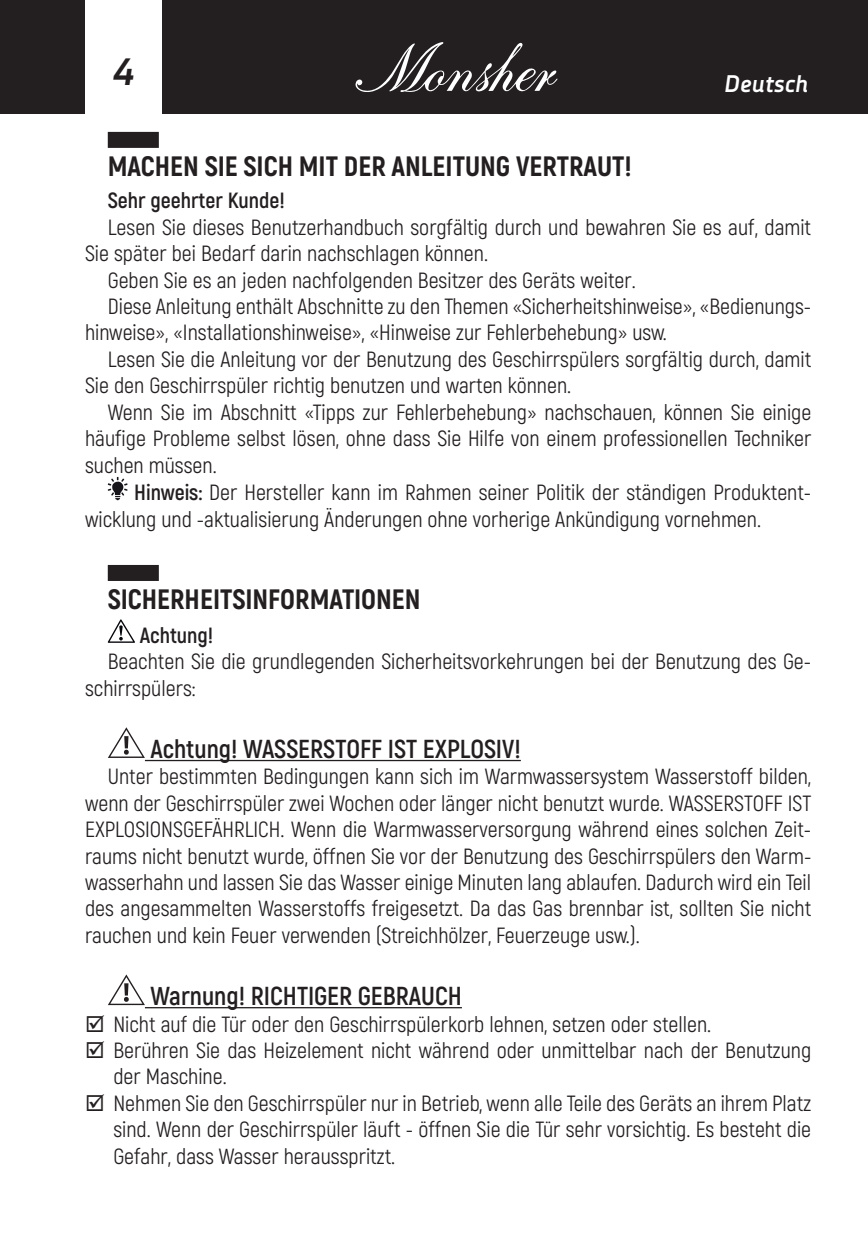
<style>
.page{position:relative;width:868px;height:1248px;background:#fff}
.page>*{position:absolute;margin:0;border:0;box-sizing:border-box;transform-origin:0 0}
.t1{font:italic 700 38px "Decima Nova Pro";color:#231f20}
.t2{font:800 28px "Akrobat";color:#231f20}
.t3{font:700 26px "Akrobat";color:#231f20}
.t4{font:italic 700 24px "Decima Nova Pro";color:#fff}
.t5{font:22px/26.4px "Akrobat";color:#231f20}
.t6{font:700 22px "Akrobat";color:#231f20}
.s1{font-weight:700}
</style>
<div class="page">
<div style="left:0;top:0;width:867px;height:113px;background:#231f20"></div>
<hr style="left:867px;top:0;width:1px;height:113px;background:#231f20">
<div style="left:85px;top:0;width:77px;height:119px;background:#fff"></div>
<svg style="left:355px;top:42px;width:202px;height:50px"></svg>
<div style="left:108px;top:132px;width:51px;height:16px;background:#231f20"></div>
<div style="left:108px;top:565px;width:51px;height:16px;background:#231f20"></div>
<hr style="left:145px;top:759px;width:376px;height:2px;background:#231f20">
<hr style="left:145px;top:1006px;width:317px;height:2px;background:#231f20">
<svg style="left:108px;top:477px;width:19px;height:23px"></svg>
<svg style="left:108px;top:619px;width:27px;height:23px"></svg>
<svg style="left:108px;top:727px;width:37px;height:30px"></svg>
<svg style="left:124px;top:736px;width:4px;height:12px"></svg>
<svg style="left:108px;top:974px;width:37px;height:30px"></svg>
<svg style="left:124px;top:983px;width:4px;height:12px"></svg>
<h1 class="t1" style="left:112px;top:50px;width:24px">4</h1>
<p class="t4" style="left:724px;top:70px;width:85px">Deutsch</p>
<p class="t2" style="left:108px;top:149px;width:525px">MACHEN SIE SICH MIT DER ANLEITUNG VERTRAUT!</p>
<p class="t6" style="left:108px;top:187px;width:179px">Sehr geehrter Kunde!</p>
<p class="t5" style="left:108px;top:214px;width:704px">Lesen Sie dieses Benutzerhandbuch sorgfältig durch und bewahren Sie es auf, damit</p>
<p class="t5" style="left:85px;top:240px;width:404px">Sie später bei Bedarf darin nachschlagen können.</p>
<p class="t5" style="left:108px;top:267px;width:529px">Geben Sie es an jeden nachfolgenden Besitzer des Geräts weiter.</p>
<p class="t5" style="left:108px;top:293px;width:704px">Diese Anleitung enthält Abschnitte zu den Themen «Sicherheitshinweise», «Bedienungs-</p>
<p class="t5" style="left:85px;top:319px;width:583px">hinweise», «Installationshinweise», «Hinweise zur Fehlerbehebung» usw.</p>
<p class="t5" style="left:108px;top:346px;width:704px">Lesen Sie die Anleitung vor der Benutzung des Geschirrspülers sorgfältig durch, damit</p>
<p class="t5" style="left:85px;top:372px;width:487px">Sie den Geschirrspüler richtig benutzen und warten können.</p>
<p class="t5" style="left:108px;top:399px;width:705px">Wenn Sie im Abschnitt «Tipps zur Fehlerbehebung» nachschauen, können Sie einige</p>
<p class="t5" style="left:85px;top:425px;width:727px">häufige Probleme selbst lösen, ohne dass Sie Hilfe von einem professionellen Techniker</p>
<p class="t5" style="left:85px;top:451px;width:133px">suchen müssen.</p>
<p class="t5" style="left:134px;top:479px;width:678px"><span class="s1">Hinweis:</span> Der Hersteller kann im Rahmen seiner Politik der ständigen Produktent-</p>
<p class="t5" style="left:85px;top:505px;width:677px">wicklung und -aktualisierung Änderungen ohne vorherige Ankündigung vornehmen.</p>
<p class="t2" style="left:108px;top:581px;width:314px">SICHERHEITSINFORMATIONEN</p>
<p class="t6" style="left:140px;top:621px;width:75px">Achtung!</p>
<p class="t5" style="left:85px;top:648px;width:727px;text-indent:23px">Beachten Sie die grundlegenden Sicherheitsvorkehrungen bei der Benutzung des Ge&shy;schirrspülers:</p>
<p class="t3" style="left:150px;top:732px;width:372px">Achtung! WASSERSTOFF IST EXPLOSIV!</p>
<p class="t5" style="left:85px;top:763px;width:727px;text-align:justify;text-indent:23px">Unter bestimmten Bedingungen kann sich im Warmwassersystem Wasserstoff bilden, wenn der Geschirrspüler zwei Wochen oder länger nicht benutzt wurde. WASSERSTOFF IST EXPLOSIONSGEFÄHRLICH. Wenn die Warmwasserversorgung während eines solchen Zeit&shy;raums nicht benutzt wurde, öffnen Sie vor der Benutzung des Geschirrspülers den Warm&shy;wasserhahn und lassen Sie das Wasser einige Minuten lang ablaufen. Dadurch wird ein Teil des angesammelten Wasserstoffs freigesetzt. Da das Gas brennbar ist, sollten Sie nicht rauchen und kein Feuer verwenden (Streichhölzer, Feuerzeuge usw.).</p>
<p class="t3" style="left:150px;top:979px;width:313px">Warnung! RICHTIGER GEBRAUCH</p>
<p class="t5" style="left:113px;top:1010px;width:699px">Nicht auf die Tür oder den Geschirrspülerkorb lehnen, setzen oder stellen.<br>Berühren Sie das Heizelement nicht während oder unmittelbar nach der Benutzung der Maschine.<br>Nehmen Sie den Geschirrspüler nur in Betrieb, wenn alle Teile des Geräts an ihrem Platz sind. Wenn der Geschirrspüler läuft - öffnen Sie die Tür sehr vorsichtig. Es besteht die Gefahr, dass Wasser herausspritzt.</p>
</div>
